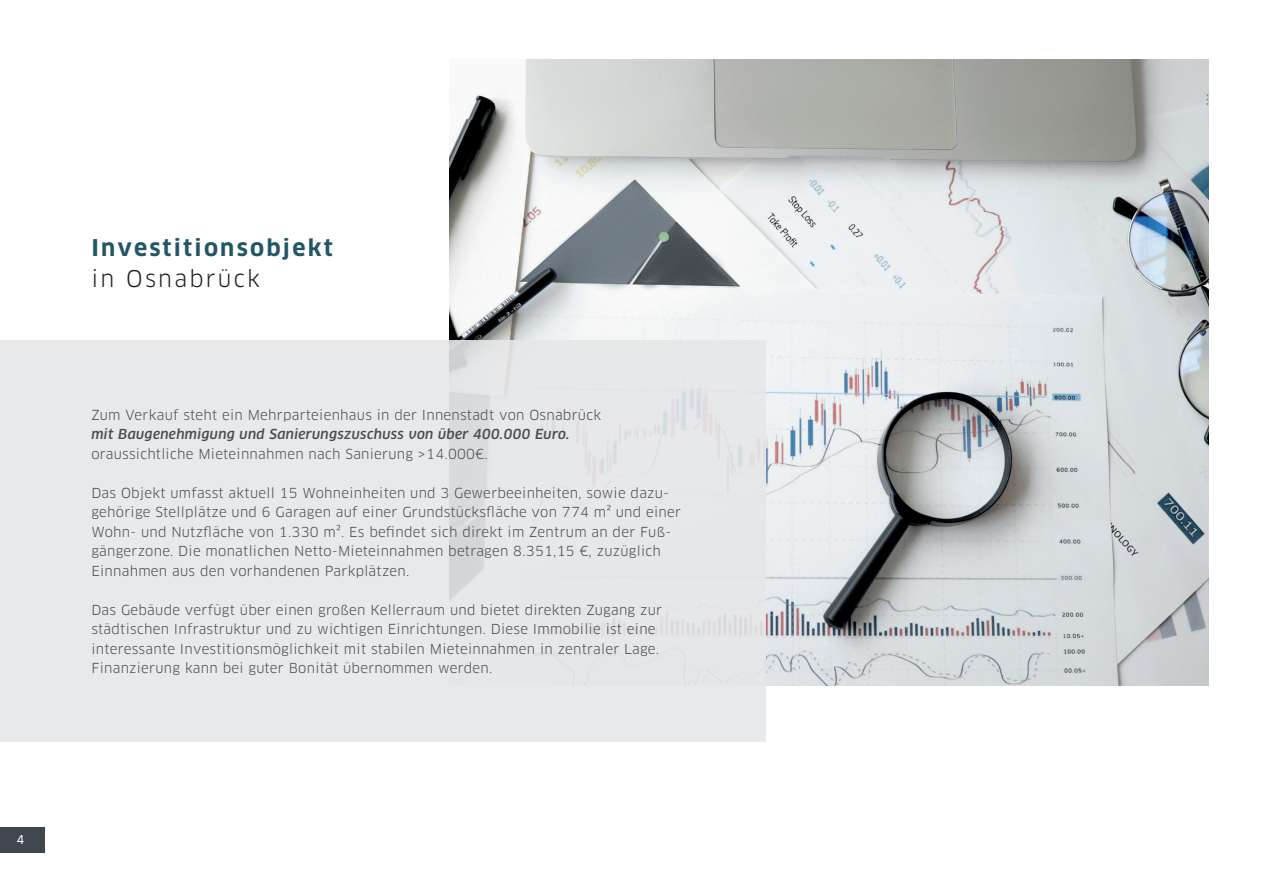
<style>
.page{position:relative;width:1263px;height:893px;background:#fff}
.page>*{position:absolute;margin:0;border:0;box-sizing:border-box;transform-origin:0 0}
.t1{font:700 22.5px "Clan OT";letter-spacing:.1em;color:#215667}
.t2{font:22.5px "Clan OT";letter-spacing:.1em;color:#231f20}
.t3{font:13.5px/19.5px "Clan OT";letter-spacing:.02em;color:#4b4c4d}
.t4{font:italic 500 13.5px "Clan OT";letter-spacing:.02em;color:#4b4c4d}
.t5{font:12px "Clan OT News";color:#fff}
</style>
<div class="page">
<div style="left:0;top:827px;width:45px;height:26px;background:#3f464d"></div>
<img style="left:450px;top:60px;width:759px;height:625px">
<div style="left:0;top:340px;width:765px;height:402px;background:#e6e7e9"></div>
<p class="t5" style="left:17px;top:832px;width:9px">4</p>
<h1 class="t1" style="left:91px;top:234px;width:243px">Investitionsobjekt</h1>
<h1 class="t2" style="left:91px;top:266px;width:170px">in Osnabrück</h1>
<p class="t3" style="left:91px;top:405px;width:511px">Zum Verkauf steht ein Mehrparteienhaus in der Innenstadt von Osnabrück</p>
<p class="t4" style="left:91px;top:426px;width:480px">mit Baugenehmigung und Sanierungszuschuss von über 400.000 Euro.</p>
<p class="t3" style="left:91px;top:444px;width:398px">oraussichtliche Mieteinnahmen nach Sanierung &gt;14.000€.</p>
<p class="t3" style="left:91px;top:483px;width:591px">Das Objekt umfasst aktuell 15 Wohneinheiten und 3 Gewerbeeinheiten, sowie dazu&shy;gehörige Stellplätze und 6 Garagen auf einer Grundstücksfläche von 774 m² und einer Wohn- und Nutzfläche von 1.330 m². Es befindet sich direkt im Zentrum an der Fuß&shy;gängerzone. Die monatlichen Netto-Mieteinnahmen betragen 8.351,15 €, zuzüglich Einnahmen aus den vorhandenen Parkplätzen.</p>
<p class="t3" style="left:91px;top:600px;width:572px">Das Gebäude verfügt über einen großen Kellerraum und bietet direkten Zugang zur städtischen Infrastruktur und zu wichtigen Einrichtungen. Diese Immobilie ist eine interessante Investitionsmöglichkeit mit stabilen Mieteinnahmen in zentraler Lage.<br>Finanzierung kann bei guter Bonität übernommen werden.</p>
</div>
